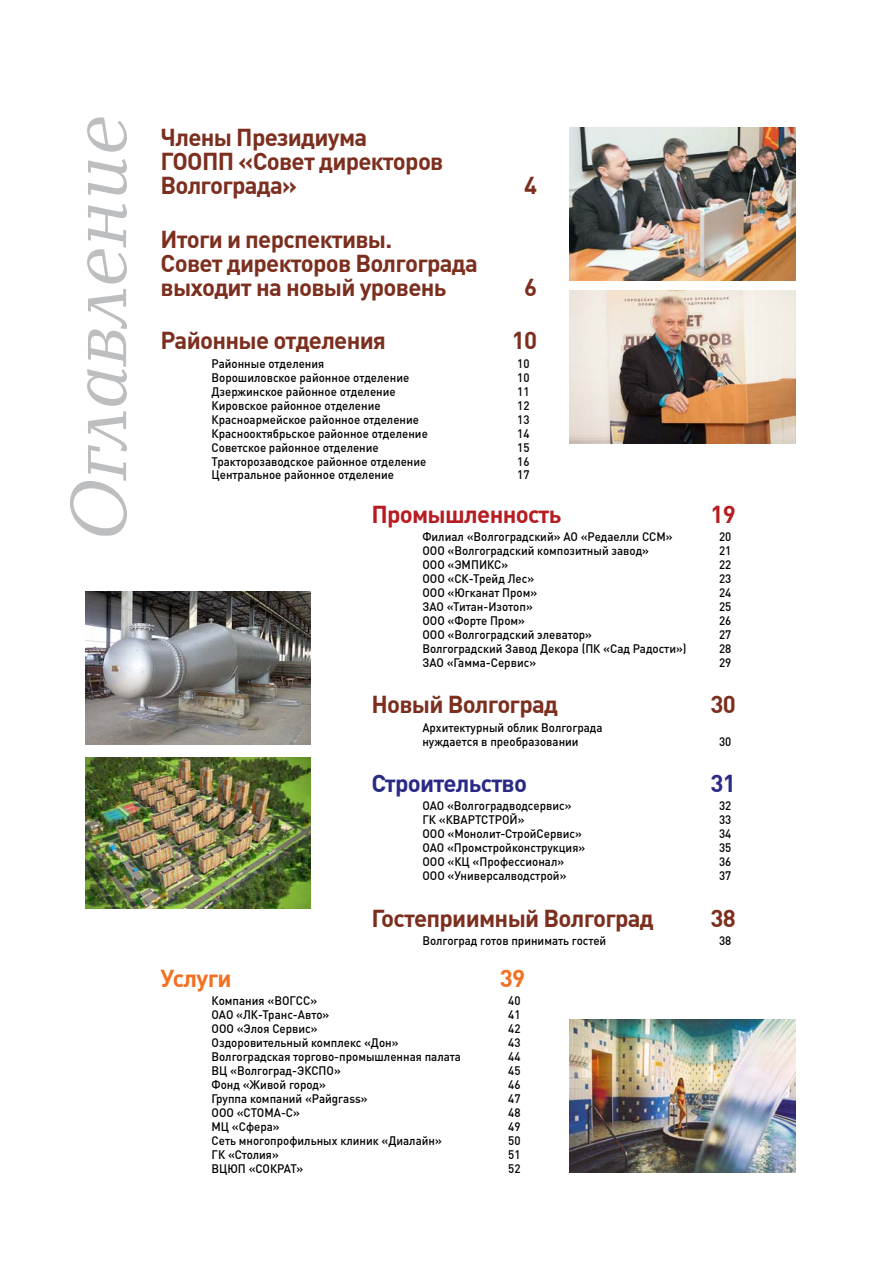
<style>
.page{position:relative;width:893px;height:1263px;background:#fff}
.page>*{position:absolute;margin:0;border:0;box-sizing:border-box;transform-origin:0 0}
.t1{font:italic 82.5px "Baltica C";color:#bcbec0;scale:.95 1}
.t2{font:700 24px/24px "DIN Cyr";letter-spacing:-.03em;color:#7c2f1f}
.t3{font:700 24px "DIN Cyr";letter-spacing:-.03em;color:#b61d22}
.t4{font:700 24px "DIN Cyr";letter-spacing:-.03em;color:#2a2a86}
.t5{font:700 24px "DIN Cyr";letter-spacing:-.03em;color:#f37021}
.t6{font:500 12.15px/14px "DIN Cyr";color:#000;scale:.95 1}
</style>
<div class="page">
<img style="left:570px;top:128px;width:225px;height:153px">
<img style="left:570px;top:291px;width:225px;height:153px">
<img style="left:85px;top:591px;width:225px;height:153px">
<img style="left:85px;top:757px;width:225px;height:151px">
<img style="left:570px;top:1019px;width:225px;height:153px">
<p class="t1" style="left:66px;top:542px;width:450px;rotate:-90deg">Оглавление</p>
<p class="t2" style="left:161px;top:124px;width:284px">Члены Президиума<br>ГООПП «Совет директоров<br>Волгограда»</p>
<p class="t2" style="left:524px;top:172px;width:15px">4</p>
<p class="t2" style="left:161px;top:226px;width:319px">Итоги и перспективы.<br>Совет директоров Волгограда выходит на новый уровень</p>
<p class="t2" style="left:524px;top:274px;width:15px">6</p>
<p class="t2" style="left:161px;top:328px;width:227px">Районные отделения</p>
<p class="t2" style="left:512px;top:328px;width:27px">10</p>
<p class="t6" style="left:212px;top:356px;width:120px">Районные отделения</p>
<p class="t6" style="left:517px;top:356px;width:14px">10</p>
<p class="t6" style="left:212px;top:370px;width:210px">Ворошиловское районное отделение</p>
<p class="t6" style="left:517px;top:370px;width:14px">10</p>
<p class="t6" style="left:212px;top:384px;width:195px">Дзержинское районное отделение</p>
<p class="t6" style="left:517px;top:384px;width:14px">11</p>
<p class="t6" style="left:212px;top:398px;width:180px">Кировское районное отделение</p>
<p class="t6" style="left:517px;top:398px;width:14px">12</p>
<p class="t6" style="left:212px;top:412px;width:220px">Красноармейское районное отделение</p>
<p class="t6" style="left:517px;top:412px;width:14px">13</p>
<p class="t6" style="left:212px;top:426px;width:229px">Краснооктябрьское районное отделение</p>
<p class="t6" style="left:517px;top:426px;width:14px">14</p>
<p class="t6" style="left:212px;top:440px;width:178px">Советское районное отделение</p>
<p class="t6" style="left:517px;top:440px;width:14px">15</p>
<p class="t6" style="left:212px;top:454px;width:228px">Тракторозаводское районное отделение</p>
<p class="t6" style="left:517px;top:454px;width:14px">16</p>
<p class="t6" style="left:212px;top:468px;width:194px">Центральное районное отделение</p>
<p class="t6" style="left:517px;top:468px;width:14px">17</p>
<p class="t3" style="left:371px;top:498px;width:192px">Промышленность</p>
<p class="t3" style="left:710px;top:498px;width:27px">19</p>
<p class="t6" style="left:422px;top:529px;width:265px">Филиал «Волгоградский» АО «Редаелли ССМ»</p>
<p class="t6" style="left:719px;top:529px;width:14px">20</p>
<p class="t6" style="left:422px;top:543px;width:240px">ООО «Волгоградский композитный завод»</p>
<p class="t6" style="left:719px;top:543px;width:14px">21</p>
<p class="t6" style="left:422px;top:557px;width:92px">ООО «ЭМПИКС»</p>
<p class="t6" style="left:719px;top:557px;width:14px">22</p>
<p class="t6" style="left:422px;top:571px;width:119px">ООО «СК-Трейд Лес»</p>
<p class="t6" style="left:719px;top:571px;width:14px">23</p>
<p class="t6" style="left:422px;top:585px;width:123px">ООО «Югканат Пром»</p>
<p class="t6" style="left:719px;top:585px;width:14px">24</p>
<p class="t6" style="left:422px;top:599px;width:118px">ЗАО «Титан-Изотоп»</p>
<p class="t6" style="left:719px;top:599px;width:14px">25</p>
<p class="t6" style="left:422px;top:613px;width:110px">ООО «Форте Пром»</p>
<p class="t6" style="left:719px;top:613px;width:14px">26</p>
<p class="t6" style="left:422px;top:627px;width:180px">ООО «Волгоградский элеватор»</p>
<p class="t6" style="left:719px;top:627px;width:14px">27</p>
<p class="t6" style="left:422px;top:641px;width:280px">Волгоградский Завод Декора (ПК «Сад Радости»)</p>
<p class="t6" style="left:719px;top:641px;width:14px">28</p>
<p class="t6" style="left:422px;top:655px;width:121px">ЗАО «Гамма-Сервис»</p>
<p class="t6" style="left:719px;top:655px;width:14px">29</p>
<p class="t2" style="left:371px;top:692px;width:188px">Новый Волгоград</p>
<p class="t2" style="left:710px;top:692px;width:27px">30</p>
<p class="t6" style="left:422px;top:720px;width:191px">Архитектурный облик Волгограда нуждается в преобразовании</p>
<p class="t6" style="left:719px;top:734px;width:14px">30</p>
<p class="t4" style="left:371px;top:767px;width:157px">Строительство</p>
<p class="t4" style="left:710px;top:767px;width:27px">31</p>
<p class="t6" style="left:422px;top:798px;width:159px">ОАО «Волгоградводсервис»</p>
<p class="t6" style="left:719px;top:798px;width:14px">32</p>
<p class="t6" style="left:422px;top:812px;width:109px">ГК «КВАРТСТРОЙ»</p>
<p class="t6" style="left:719px;top:812px;width:14px">33</p>
<p class="t6" style="left:422px;top:826px;width:169px">ООО «Монолит-СтройСервис»</p>
<p class="t6" style="left:719px;top:826px;width:14px">34</p>
<p class="t6" style="left:422px;top:840px;width:173px">ОАО «Промстройконструкция»</p>
<p class="t6" style="left:719px;top:840px;width:14px">35</p>
<p class="t6" style="left:422px;top:854px;width:151px">ООО «КЦ «Профессионал»</p>
<p class="t6" style="left:719px;top:854px;width:14px">36</p>
<p class="t6" style="left:422px;top:868px;width:153px">ООО «Универсалводстрой»</p>
<p class="t6" style="left:719px;top:868px;width:14px">37</p>
<p class="t2" style="left:371px;top:905px;width:284px">Гостеприимный Волгоград</p>
<p class="t2" style="left:710px;top:905px;width:27px">38</p>
<p class="t6" style="left:422px;top:933px;width:195px">Волгоград готов принимать гостей</p>
<p class="t6" style="left:719px;top:933px;width:14px">38</p>
<p class="t5" style="left:161px;top:962px;width:73px">Услуги</p>
<p class="t5" style="left:500px;top:962px;width:27px">39</p>
<p class="t6" style="left:212px;top:993px;width:113px">Компания «ВОГСС»</p>
<p class="t6" style="left:508px;top:993px;width:14px">40</p>
<p class="t6" style="left:212px;top:1007px;width:126px">ОАО «ЛК-Транс-Авто»</p>
<p class="t6" style="left:508px;top:1007px;width:14px">41</p>
<p class="t6" style="left:212px;top:1021px;width:113px">ООО «Элоя Сервис»</p>
<p class="t6" style="left:508px;top:1021px;width:14px">42</p>
<p class="t6" style="left:212px;top:1035px;width:198px">Оздоровительный комплекс «Дон»</p>
<p class="t6" style="left:508px;top:1035px;width:14px">43</p>
<p class="t6" style="left:212px;top:1049px;width:264px">Волгоградская торгово-промышленная палата</p>
<p class="t6" style="left:508px;top:1049px;width:14px">44</p>
<p class="t6" style="left:212px;top:1063px;width:138px">ВЦ «Волгоград-ЭКСПО»</p>
<p class="t6" style="left:508px;top:1063px;width:14px">45</p>
<p class="t6" style="left:212px;top:1077px;width:122px">Фонд «Живой город»</p>
<p class="t6" style="left:508px;top:1077px;width:14px">46</p>
<p class="t6" style="left:212px;top:1091px;width:166px">Группа компаний «Райgrass»</p>
<p class="t6" style="left:508px;top:1091px;width:14px">47</p>
<p class="t6" style="left:212px;top:1105px;width:95px">ООО «СТОМА-С»</p>
<p class="t6" style="left:508px;top:1105px;width:14px">48</p>
<p class="t6" style="left:212px;top:1119px;width:73px">МЦ «Сфера»</p>
<p class="t6" style="left:508px;top:1119px;width:14px">49</p>
<p class="t6" style="left:212px;top:1133px;width:244px">Сеть многопрофильных клиник «Диалайн»</p>
<p class="t6" style="left:508px;top:1133px;width:14px">50</p>
<p class="t6" style="left:212px;top:1147px;width:72px">ГК «Столия»</p>
<p class="t6" style="left:508px;top:1147px;width:14px">51</p>
<p class="t6" style="left:212px;top:1161px;width:98px">ВЦЮП «СОКРАТ»</p>
<p class="t6" style="left:508px;top:1161px;width:14px">52</p>
</div>
